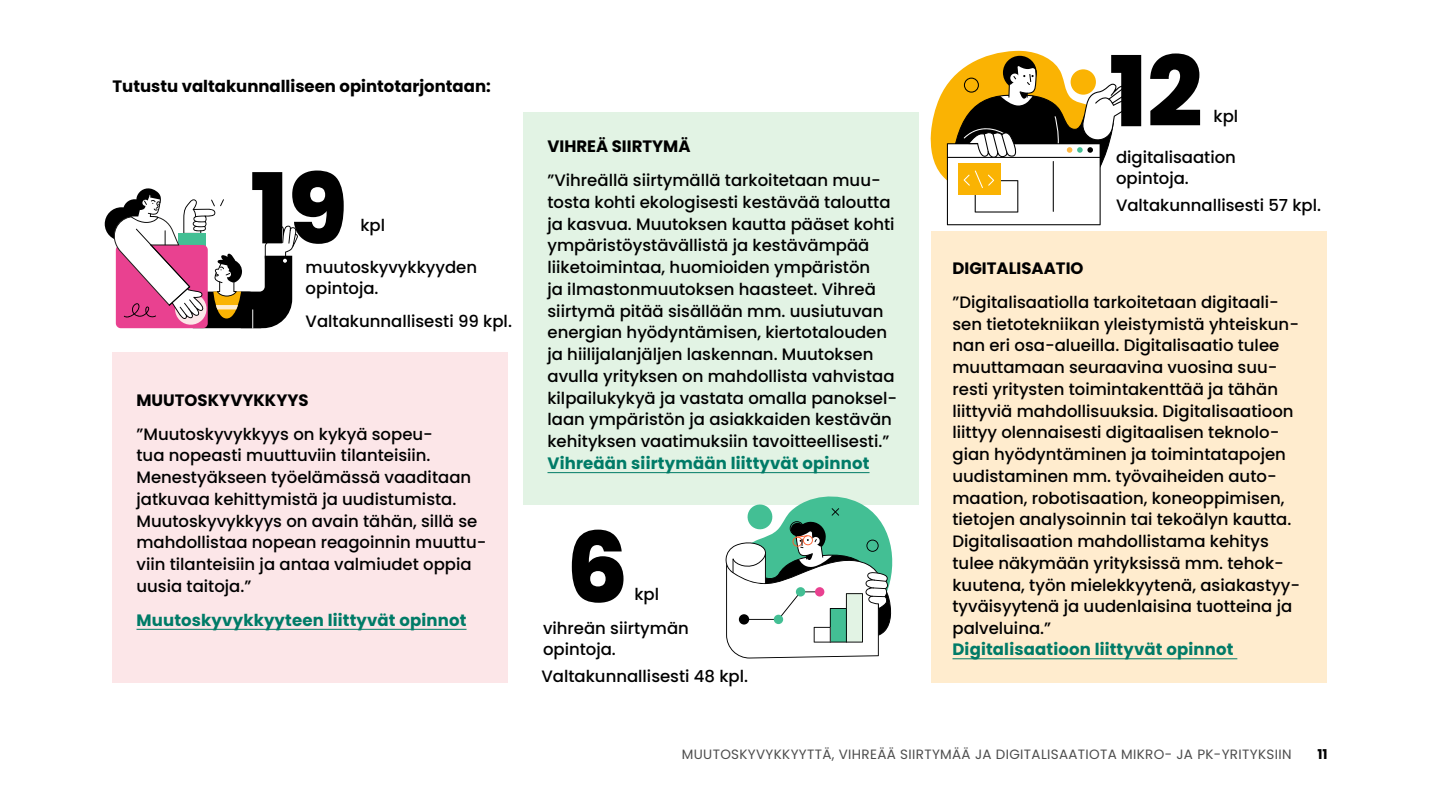
<style>
.page{position:relative;width:1440px;height:810px;background:#fff}
.page>*{position:absolute;margin:0;border:0;box-sizing:border-box;transform-origin:0 0}
.Leipis_P{font:800 97.5px "Poppins";color:#000}
.Leipis_P-2{font:500 16.5px/21.8px "Poppins";color:#000}
.Leipis_P-3{font:700 16.5px "Poppins";color:#000}
.Leipis_P-4{font:700 16.5px "Poppins";letter-spacing:.01em;color:#007b67}
.t1{font:13.5px "Poppins";letter-spacing:.025em;color:#4d4d4d}
.t2{font:700 13.5px "Poppins";color:#000}
.s1{font-weight:700;color:#007b67}
</style>
<div class="page">
<div style="left:523px;top:112px;width:396px;height:393px;background:#e2f3e4"></div>
<div style="left:112px;top:352px;width:396px;height:330px;background:#fce6e8"></div>
<div style="left:932px;top:231px;width:396px;height:451px;background:#ffecce"></div>
<svg style="left:931px;top:51px;width:207px;height:174px"></svg>
<div style="left:105px;top:207px;width:33px;height:34px;background:#000;border-radius:50%"></div>
<svg style="left:112px;top:188px;width:186px;height:141px"></svg>
<svg style="left:726px;top:496px;width:166px;height:162px"></svg>
<div style="left:774px;top:615px;width:9px;height:9px;background:#43bf94;border-radius:50%"></div>
<div style="left:796px;top:587px;width:9px;height:10px;background:#43bf94;border-radius:50%"></div>
<div style="left:815px;top:587px;width:9px;height:10px;background:#e94190;border-radius:50%"></div>
<hr style="left:136px;top:629px;width:331px;height:1px;background:#007b67">
<hr style="left:548px;top:472px;width:322px;height:1px;background:#007b67">
<hr style="left:952px;top:658px;width:285px;height:1px;background:#007b67">
<p class="Leipis_P-3" style="left:112px;top:77px;width:380px">Tutustu valtakunnalliseen opintotarjontaan:</p>
<p class="Leipis_P" style="left:250px;top:153px;width:98px">19</p>
<p class="Leipis_P-2" style="left:360px;top:215px;width:26px">kpl</p>
<p class="Leipis_P-2" style="left:306px;top:257px;width:173px;line-height:21px">muutoskyvykkyyden opintoja.</p>
<p class="Leipis_P-2" style="left:306px;top:310px;width:208px">Valtakunnallisesti 99 kpl.</p>
<p class="Leipis_P-3" style="left:136px;top:390px;width:174px">MUUTOSKYVYKKYYS</p>
<p class="Leipis_P-2" style="left:136px;top:423px;width:351px">”Muutoskyvykkyys on kykyä sopeu-<br>tua nopeasti muuttuviin tilanteisiin.<br>Menestyäkseen työelämässä vaaditaan jatkuvaa kehittymistä ja uudistumista.<br>Muutoskyvykkyys on avain tähän, sillä se mahdollistaa nopean reagoinnin muuttu&shy;viin tilanteisiin ja antaa valmiudet oppia uusia taitoja.”</p>
<p class="Leipis_P-4" style="left:136px;top:610px;width:332px">Muutoskyvykkyyteen liittyvät opinnot</p>
<p class="Leipis_P-3" style="left:548px;top:137px;width:145px">VIHREÄ SIIRTYMÄ</p>
<p class="Leipis_P-2" style="left:548px;top:170px;width:351px">”Vihreällä siirtymällä tarkoitetaan muu&shy;tosta kohti ekologisesti kestävää taloutta ja kasvua. Muutoksen kautta pääset kohti ympäristöystävällistä ja kestävämpää liiketoimintaa, huomioiden ympäristön<br>ja ilmastonmuutoksen haasteet. Vihreä siirtymä pitää sisällään mm. uusiutuvan energian hyödyntämisen, kiertotalouden ja hiilijalanjäljen laskennan. Muutoksen avulla yrityksen on mahdollista vahvistaa kilpailukykyä ja vastata omalla panoksel&shy;laan ympäristön ja asiakkaiden kestävän kehityksen vaatimuksiin tavoitteellisesti.” <span class="s1">Vihreään siirtymään liittyvät opinnot</span></p>
<p class="Leipis_P" style="left:566px;top:512px;width:63px">6</p>
<p class="Leipis_P-2" style="left:634px;top:584px;width:26px">kpl</p>
<p class="Leipis_P-2" style="left:543px;top:618px;width:147px;line-height:21px">vihreän siirtymän opintoja.</p>
<p class="Leipis_P-2" style="left:542px;top:666px;width:208px">Valtakunnallisesti 48 kpl.</p>
<p class="Leipis_P" style="left:1109px;top:36px;width:95px">12</p>
<p class="Leipis_P-2" style="left:1214px;top:105px;width:26px">kpl</p>
<p class="Leipis_P-2" style="left:1116px;top:147px;width:122px;line-height:21px">digitalisaation opintoja.</p>
<p class="Leipis_P-2" style="left:1116px;top:194px;width:207px">Valtakunnallisesti 57 kpl.</p>
<p class="Leipis_P-3" style="left:952px;top:259px;width:133px">DIGITALISAATIO</p>
<p class="Leipis_P-2" style="left:952px;top:291px;width:349px">”Digitalisaatiolla tarkoitetaan digitaali&shy;sen tietotekniikan yleistymistä yhteiskun&shy;nan eri osa-alueilla. Digitalisaatio tulee muuttamaan seuraavina vuosina suu&shy;resti yritysten toimintakenttää ja tähän liittyviä mahdollisuuksia. Digitalisaatioon liittyy olennaisesti digitaalisen teknolo&shy;gian hyödyntäminen ja toimintatapojen uudistaminen mm. työvaiheiden auto&shy;maation, robotisaation, koneoppimisen, tietojen analysoinnin tai tekoälyn kautta.<br>Digitalisaation mahdollistama kehitys tulee näkymään yrityksissä mm. tehok&shy;kuutena, työn mielekkyytenä, asiakastyy&shy;tyväisyytenä ja uudenlaisina tuotteina ja palveluina.”<br><span class="s1">Digitalisaatioon liittyvät opinnot</span></p>
<p class="t1" style="left:682px;top:747px;width:611px">MUUTOSKYVYKKYYTTÄ, VIHREÄÄ SIIRTYMÄÄ JA DIGITALISAATIOTA MIKRO- JA PK-YRITYKSIIN</p>
<p class="t2" style="left:1317px;top:747px;width:12px">11</p>
</div>
